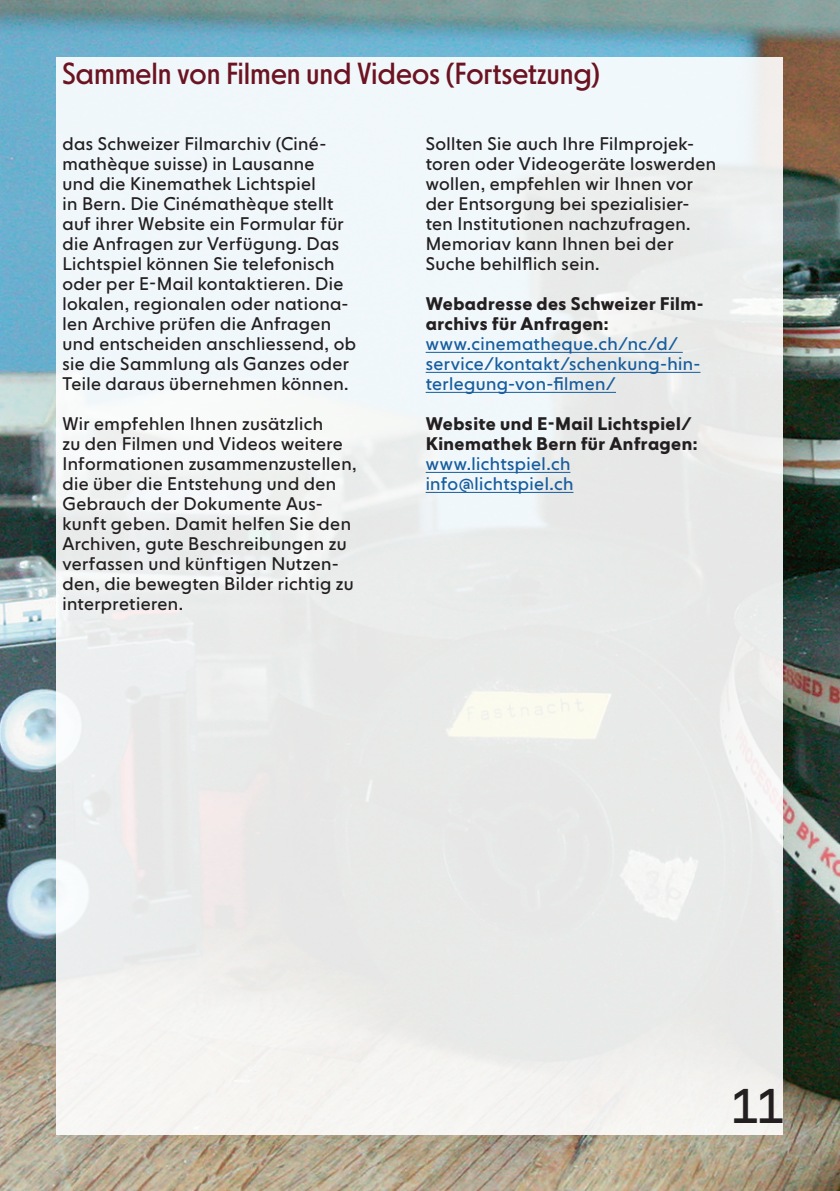
<style>
.page{position:relative;width:840px;height:1191px;background:#fff}
.page>*{position:absolute;margin:0;border:0;box-sizing:border-box;transform-origin:0 0}
.t1{font:48px "NEXT Poster";color:#231f20}
.t2{font:30px "NEXT Poster";letter-spacing:.015em;color:#6c1322}
.t3{font:18px/20px "NEXT Book";letter-spacing:.02em;color:#231f20}
.t4{font:18px/20px "NEXT Book";letter-spacing:.02em;color:#175d9e}
.t5{font:700 18px/20px "NEXT Book";letter-spacing:.025em;color:#231f20}
</style>
<div class="page">
<img style="left:0;top:0;width:839px;height:1191px">
<div style="left:57px;top:57px;width:725px;height:1077px;background:linear-gradient(to right,#f0f3f4,#eaeceb)"></div>
<hr style="left:425px;top:352px;width:257px;height:1px;background:#175d9e">
<hr style="left:425px;top:372px;width:275px;height:1px;background:#175d9e">
<hr style="left:425px;top:392px;width:190px;height:1px;background:#175d9e">
<hr style="left:425px;top:472px;width:145px;height:1px;background:#175d9e">
<hr style="left:425px;top:492px;width:148px;height:1px;background:#175d9e">
<h2 class="t2" style="left:62px;top:56px;width:539px">Sammeln von Filmen und Videos (Fortsetzung)</h2>
<p class="t3" style="left:62px;top:134px;width:295px">das Schweizer Filmarchiv (Ciné&shy;mathèque suisse) in Lausanne<br>und die Kinemathek Lichtspiel<br>in Bern. Die Cinémathèque stellt auf ihrer Website ein Formular für die Anfragen zur Verfügung. Das Lichtspiel können Sie telefonisch oder per E-Mail kontaktieren. Die lokalen, regionalen oder nationa&shy;len Archive prüfen die Anfragen und entscheiden anschliessend, ob sie die Sammlung als Ganzes oder Teile daraus übernehmen können.</p>
<p class="t3" style="left:62px;top:414px;width:295px">Wir empfehlen Ihnen zusätzlich<br>zu den Filmen und Videos weitere<br>Informationen zusammenzustellen, die über die Entstehung und den<br>Gebrauch der Dokumente Aus&shy;kunft geben. Damit helfen Sie den<br>Archiven, gute Beschreibungen zu verfassen und künftigen Nutzen&shy;den, die bewegten Bilder richtig zu interpretieren.</p>
<p class="t3" style="left:425px;top:134px;width:292px">Sollten Sie auch Ihre Filmprojek&shy;toren oder Videogeräte loswerden wollen, empfehlen wir Ihnen vor der Entsorgung bei spezialisier&shy;ten Institutionen nachzufragen.<br>Memoriav kann Ihnen bei der<br>Suche behilflich sein.</p>
<p class="t5" style="left:425px;top:294px;width:279px">Webadresse des Schweizer Film&shy;archivs für Anfragen:</p>
<p class="t4" style="left:425px;top:334px;width:276px">www.cinematheque.ch/nc/d/ service/kontakt/schenkung-hin&shy;terlegung-von-filmen/</p>
<p class="t5" style="left:425px;top:414px;width:273px">Website und E-Mail Lichtspiel/<br>Kinemathek Bern für Anfragen:</p>
<p class="t4" style="left:425px;top:454px;width:149px">www.lichtspiel.ch info@lichtspiel.ch</p>
<h1 class="t1" style="left:731px;top:1077px;width:52px">11</h1>
</div>
